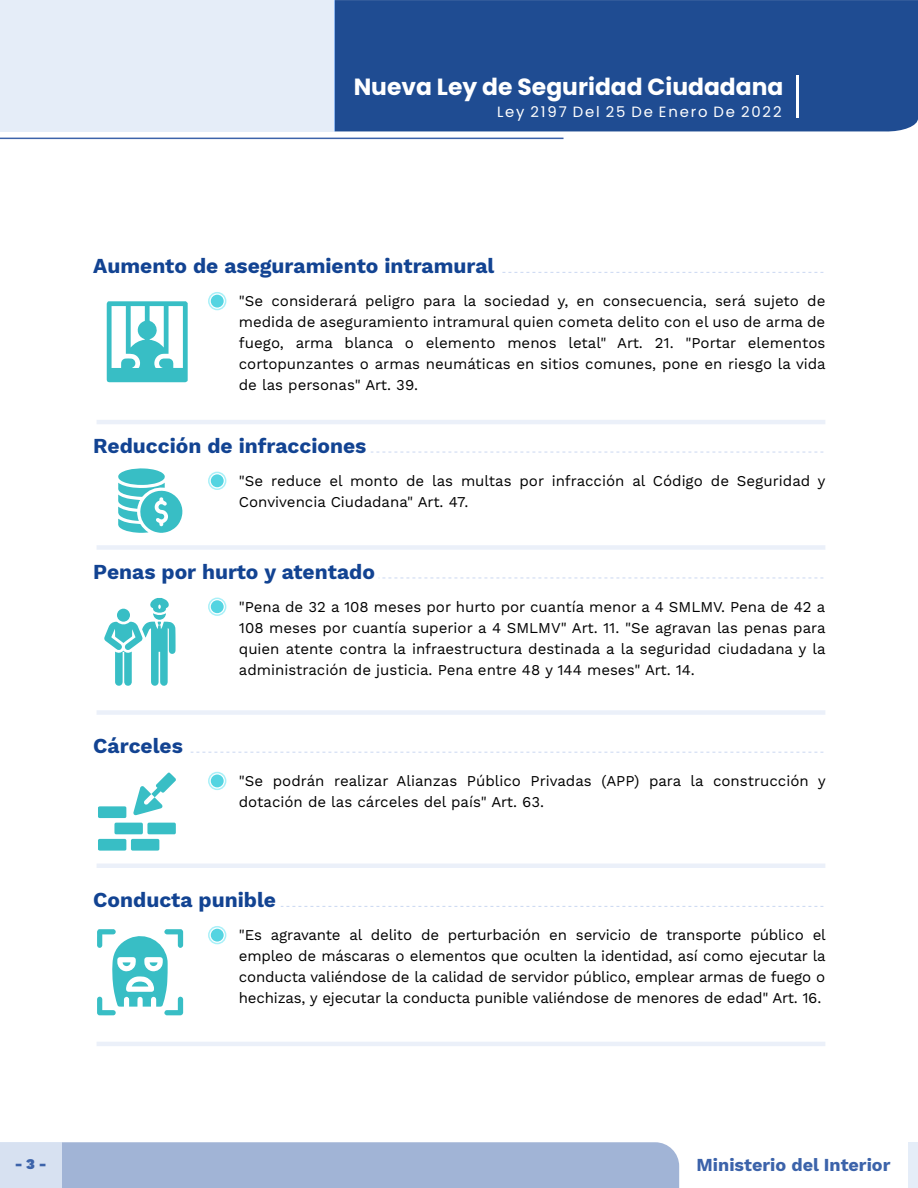
<style>
.page{position:relative;width:918px;height:1188px;background:#fff}
.page>*{position:absolute;margin:0;border:0;box-sizing:border-box;transform-origin:0 0}
.t1{font:700 23.4px "Poppins";color:#fff}
.t2{font:700 21px "Work Sans";color:#124392}
.t3{font:700 18px "Work Sans";color:#3c63aa}
.t4{font:15px/21px "Work Sans";color:#000;text-align:justify}
.t5{font:14.85px "Poppins";letter-spacing:.125em;color:#fff}
.t6{font:900 14.55px "Work Sans";color:#3c63aa}
</style>
<div class="page">
<div style="left:61px;top:1142px;width:618px;height:46px;background:#a1b4d6"></div>
<div style="left:909px;top:1142px;width:9px;height:46px;background:#e1eaf7"></div>
<div style="left:0;top:1142px;width:61px;height:46px;background:#d7e1f1"></div>
<hr style="left:97px;top:420px;width:728px;height:4px;background:#ebf0f9">
<div style="left:211px;top:295px;width:13px;height:13px;background:#54d4e1;border-radius:50%"></div>
<div style="left:208px;top:292px;width:18px;height:18px;border:2px solid #a9f0f8;border-radius:50%"></div>
<svg style="left:502px;top:272px;width:321px;height:1px"></svg>
<div style="left:97px;top:710px;width:728px;height:5px;background:#ebf0f9"></div>
<div style="left:211px;top:600px;width:13px;height:13px;background:#54d4e1;border-radius:50%"></div>
<div style="left:208px;top:598px;width:18px;height:18px;border:2px solid #a9f0f8;border-radius:50%"></div>
<svg style="left:379px;top:577px;width:444px;height:1px"></svg>
<div style="left:97px;top:863px;width:728px;height:5px;background:#ebf0f9"></div>
<div style="left:211px;top:775px;width:13px;height:12px;background:#54d4e1;border-radius:50%"></div>
<div style="left:208px;top:772px;width:18px;height:18px;border:2px solid #a9f0f8;border-radius:50%"></div>
<svg style="left:191px;top:752px;width:632px;height:1px"></svg>
<hr style="left:97px;top:1042px;width:728px;height:4px;background:#ebf0f9">
<div style="left:211px;top:929px;width:13px;height:13px;background:#54d4e1;border-radius:50%"></div>
<div style="left:208px;top:926px;width:18px;height:18px;border:2px solid #a9f0f8;border-radius:50%"></div>
<svg style="left:281px;top:906px;width:542px;height:1px"></svg>
<div style="left:97px;top:545px;width:728px;height:5px;background:#ebf0f9"></div>
<div style="left:211px;top:474px;width:13px;height:13px;background:#54d4e1;border-radius:50%"></div>
<div style="left:208px;top:472px;width:18px;height:18px;border:2px solid #a9f0f8;border-radius:50%"></div>
<svg style="left:371px;top:452px;width:452px;height:1px"></svg>
<svg style="left:107px;top:301px;width:81px;height:81px"></svg>
<svg style="left:118px;top:468px;width:65px;height:65px"></svg>
<svg style="left:104px;top:598px;width:72px;height:88px"></svg>
<svg style="left:98px;top:773px;width:78px;height:78px"></svg>
<svg style="left:97px;top:929px;width:86px;height:86px"></svg>
<div style="left:0;top:0;width:334px;height:131px;background:#e1eaf7"></div>
<div style="left:334px;top:0;width:584px;height:131px;background:#1f4c92"></div>
<hr style="left:796px;top:76px;width:3px;height:42px;background:#fff">
<hr style="left:0;top:138px;width:564px;height:1px;background:#3c63aa">
<h1 class="t1" style="left:354px;top:74px;width:431px">Nueva Ley de Seguridad Ciudadana</h1>
<p class="t5" style="left:497px;top:103px;width:286px">Ley 2197 Del 25 De Enero De 2022</p>
<h2 class="t2" style="left:93px;top:250px;width:403px">Aumento de aseguramiento intramural</h2>
<p class="t4" style="left:239px;top:291px;width:588px">"Se considerará peligro para la sociedad y, en consecuencia, será sujeto de medida de aseguramiento intramural quien cometa delito con el uso de arma de fuego, arma blanca o elemento menos letal" Art. 21. "Portar elementos cortopunzantes o armas neumáticas en sitios comunes, pone en riesgo la vida de las personas" Art. 39.</p>
<h2 class="t2" style="left:93px;top:430px;width:275px">Reducción de infracciones</h2>
<p class="t4" style="left:239px;top:471px;width:588px">"Se reduce el monto de las multas por infracción al Código de Seguridad y<br>Convivencia Ciudadana" Art. 47.</p>
<h2 class="t2" style="left:93px;top:556px;width:283px">Penas por hurto y atentado</h2>
<h2 class="t2" style="left:93px;top:730px;width:91px">Cárceles</h2>
<p class="t4" style="left:239px;top:597px;width:588px">"Pena de 32 a 108 meses por hurto por cuantía menor a 4 SMLMV. Pena de 42 a 108 meses por cuantía superior a 4 SMLMV" Art. 11. "Se agravan las penas para quien atente contra la infraestructura destinada a la seguridad ciudadana y la administración de justicia. Pena entre 48 y 144 meses" Art. 14.</p>
<p class="t4" style="left:239px;top:771px;width:588px">"Se podrán realizar Alianzas Público Privadas (APP) para la construcción y dotación de las cárceles del país" Art. 63.</p>
<h2 class="t2" style="left:93px;top:884px;width:184px">Conducta punible</h2>
<p class="t4" style="left:239px;top:925px;width:588px">"Es agravante al delito de perturbación en servicio de transporte público el empleo de máscaras o elementos que oculten la identidad, así como ejecutar la conducta valiéndose de la calidad de servidor público, emplear armas de fuego o hechizas, y ejecutar la conducta punible valiéndose de menores de edad" Art. 16.</p>
<p class="t6" style="left:15px;top:1153px;width:33px">- 3 -</p>
<p class="t3" style="left:697px;top:1151px;width:195px">Ministerio del Interior</p>
</div>
